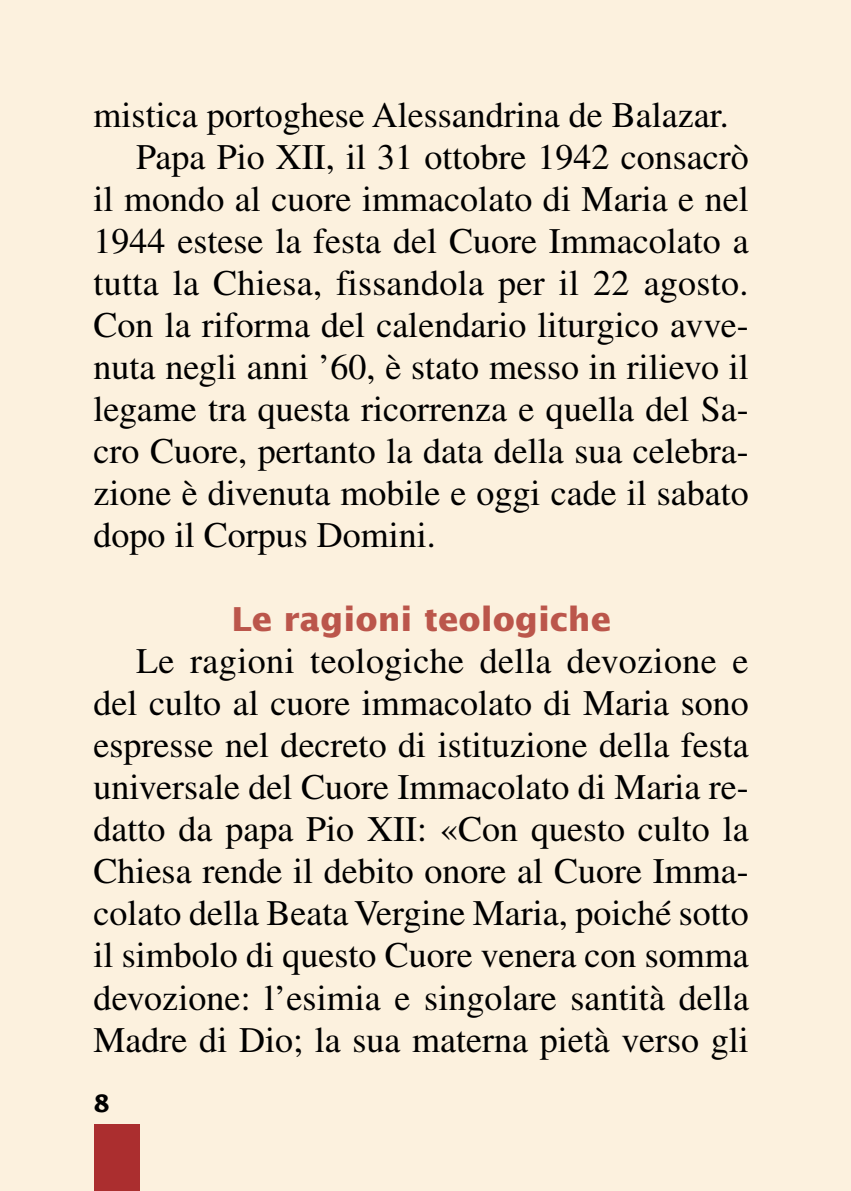
<style>
.page{position:relative;width:851px;height:1191px;background:#fff}
.page>*{position:absolute;margin:0;border:0;box-sizing:border-box;transform-origin:0 0}
.t1{font:36px/42px "Times LT Std";color:#000;text-align:justify}
.t2{font:700 33px "Lucida Sans Std";color:#bb564b}
.t3{font:700 24px "Lucida Sans Std";color:#000}
</style>
<div class="page">
<div style="left:0;top:0;width:850px;height:1191px;background:#fcf1de"></div>
<div style="left:94px;top:1124px;width:45px;height:67px;background:#ab2e2f"></div>
<p class="t1" style="left:94px;top:94px;width:636px">mistica portoghese Alessandrina de Balazar.</p>
<p class="t1" style="left:136px;top:136px;width:614px">Papa Pio XII, il 31 ottobre 1942 consacrò</p>
<p class="t1" style="left:94px;top:178px;width:656px">il mondo al cuore immacolato di Maria e nel</p>
<p class="t1" style="left:94px;top:220px;width:656px">1944 estese la festa del Cuore Immacolato a</p>
<p class="t1" style="left:94px;top:262px;width:656px">tutta la Chiesa, fissandola per il 22 agosto.</p>
<p class="t1" style="left:94px;top:304px;width:656px">Con la riforma del calendario liturgico avve-</p>
<p class="t1" style="left:94px;top:346px;width:656px">nuta negli anni ’60, è stato messo in rilievo il</p>
<p class="t1" style="left:94px;top:388px;width:656px">legame tra questa ricorrenza e quella del Sa-</p>
<p class="t1" style="left:94px;top:430px;width:656px">cro Cuore, pertanto la data della sua celebra-</p>
<p class="t1" style="left:94px;top:472px;width:656px">zione è divenuta mobile e oggi cade il sabato</p>
<p class="t1" style="left:94px;top:514px;width:344px">dopo il Corpus Domini.</p>
<p class="t2" style="left:231px;top:601px;width:381px">Le ragioni teologiche</p>
<p class="t1" style="left:94px;top:640px;width:656px;text-indent:43px">Le ragioni teologiche della devozione e del culto al cuore immacolato di Maria sono espresse nel decreto di istituzione della festa universale del Cuore Immacolato di Maria re&shy;datto da papa Pio XII: «Con questo culto la Chiesa rende il debito onore al Cuore Imma&shy;colato della Beata Vergine Maria, poiché sotto il simbolo di questo Cuore venera con somma devozione: l’esimia e singolare santità della Madre di Dio; la sua materna pietà verso gli</p>
<p class="t3" style="left:94px;top:1089px;width:18px">8</p>
</div>
